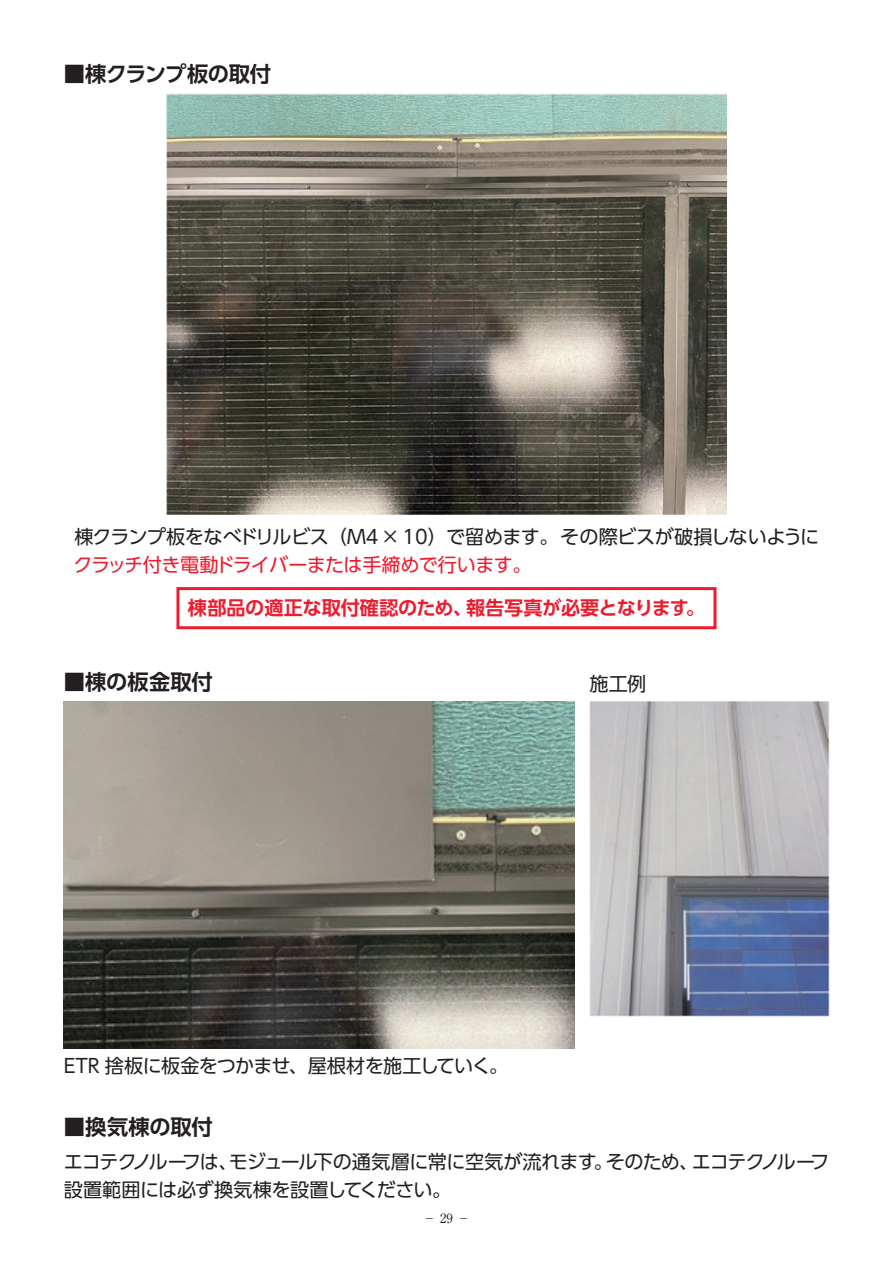
<style>
.page{position:relative;width:893px;height:1263px;background:#fff}
.page>*{position:absolute;margin:0;border:0;box-sizing:border-box;transform-origin:0 0}
.t1{font:700 21.3px "UD Shin Go Pr 6 N De";letter-spacing:-.005em;color:#231f20}
.t2{font:700 21.3px "UD Shin Go Pr 6 N De";letter-spacing:-.025em;color:#231f20}
.t3{font:19.2px/27.6px "UD Shin Go Pr 6 N";letter-spacing:-.035em;color:#231f20}
.t4{font:700 19.2px "UD Shin Go Pr 6 N De";letter-spacing:-.01em;color:#ee1b2d}
.t5{font:19.2px "UD Shin Go Pr 6 N";letter-spacing:-.03em;color:#ee1b2d}
.t6{font:12.75px "Ryumin Pr 6 N";color:#231f20}
</style>
<div class="page">
<img style="left:166px;top:94px;width:561px;height:421px">
<img style="left:589px;top:701px;width:240px;height:315px">
<img style="left:64px;top:701px;width:510px;height:347px">
<div style="left:176px;top:587px;width:540px;height:42px;border:3px solid #ee1b2d"></div>
<p class="t2" style="left:64px;top:57px;width:209px">■棟クランプ板の取付</p>
<p class="t3" style="left:74px;top:523px;width:746px">棟クランプ板をなべドリルビス（M4×10）で留めます。その際ビスが破損しないように</p>
<p class="t5" style="left:73px;top:549px;width:460px">クラッチ付き電動ドライバーまたは手締めで行います。</p>
<p class="t4" style="left:188px;top:592px;width:518px">棟部品の適正な取付確認のため、報告写真が必要となります。</p>
<p class="t1" style="left:64px;top:665px;width:151px">■棟の板金取付</p>
<p class="t3" style="left:589px;top:669px;width:58px">施工例</p>
<p class="t3" style="left:64px;top:1052px;width:446px">ETR 捨板に板金をつかませ、屋根材を施工していく。</p>
<p class="t1" style="left:64px;top:1109px;width:151px">■換気棟の取付</p>
<p class="t3" style="left:64px;top:1147px;width:767px">エコテクノルーフは、モジュール下の通気層に常に空気が流れます。そのため、エコテクノルーフ設置範囲には必ず換気棟を設置してください。</p>
<p class="t6" style="left:423px;top:1208px;width:48px">－ 29 －</p>
</div>
